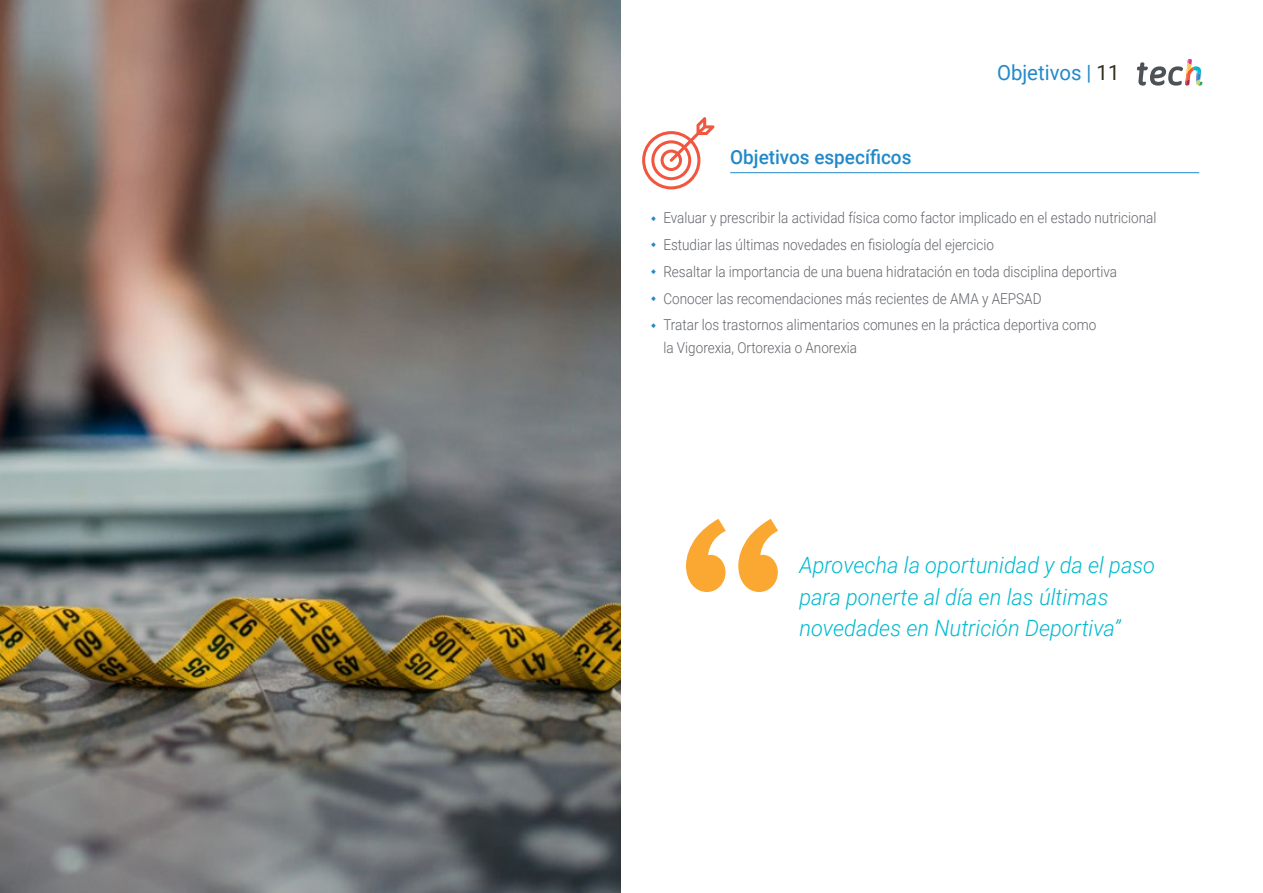
<style>
.page{position:relative;width:1263px;height:893px;background:#fff}
.page>*{position:absolute;margin:0;border:0;box-sizing:border-box;transform-origin:0 0}
.t1{font:italic 300 22.5px/31.5px "Roboto";color:#00bacf}
.t2{font:21px "Roboto";color:#2289ca}
.t3{font:500 19.5px "Roboto";color:#2289ca}
.t4{font:300 15px/26.7px "Roboto";color:#61646a;scale:.9 1}
.s1{color:#312e20}
</style>
<div class="page">
<img style="left:0;top:0;width:621px;height:893px">
<hr style="left:730px;top:172px;width:469px;height:1px;background:#2289ca">
<svg style="left:642px;top:117px;width:72px;height:72px"></svg>
<svg style="left:686px;top:519px;width:92px;height:73px"></svg>
<svg style="left:1137px;top:59px;width:65px;height:27px"></svg>
<h3 class="t3" style="left:730px;top:144px;width:183px">Objetivos específicos</h3>
<h2 class="t2" style="left:997px;top:57px;width:124px">Objetivos | <span class="s1">11</span></h2>
<p class="t4" style="left:663px;top:204px;width:549px">Evaluar y prescribir la actividad física como factor implicado en el estado nutricional Estudiar las últimas novedades en fisiología del ejercicio<br>Resaltar la importancia de una buena hidratación en toda disciplina deportiva Conocer las recomendaciones más recientes de AMA y AEPSAD<br>Tratar los trastornos alimentarios comunes en la práctica deportiva como</p>
<p class="t4" style="left:663px;top:334px;width:217px">la Vigorexia, Ortorexia o Anorexia</p>
<h1 class="t1" style="left:799px;top:549px;width:357px">Aprovecha la oportunidad y da el paso para ponerte al día en las últimas novedades en Nutrición Deportiva”</h1>
</div>
